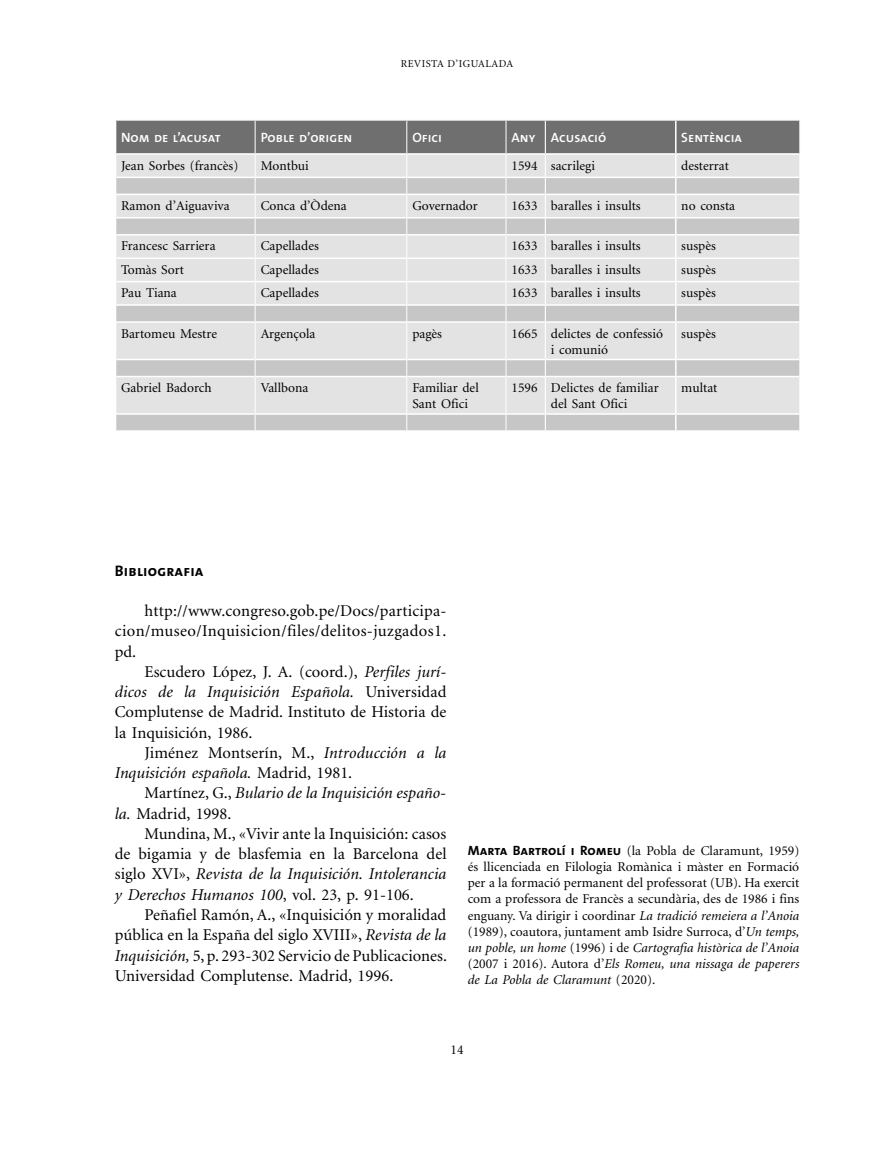
<style>
.page{position:relative;width:893px;height:1149px;background:#fff}
.page>*{position:absolute;margin:0;border:0;box-sizing:border-box;transform-origin:0 0}
.t1{font:16.5px/20.2px "Minion";color:#000;text-align:justify}
.t2{font:italic 16.5px/20.2px "Minion";color:#000}
.t3{font:15.3px "The Sans Bold Caps";letter-spacing:.01em;color:#000}
.t4{font:13.5px/16.2px "Minion";color:#000}
.t5{font:13.5px "The Sans Semi Bold Caps";color:#fff}
.t6{font:10.5px "Minion";letter-spacing:.05em;color:#000}
.s1{font-style:italic}
.s2{font-style:normal}
.s3{font-family:"The Sans Bold Caps"}
</style>
<div class="page">
<svg style="left:116px;top:323px;width:683px;height:107px;background:#dadada"></svg>
<hr style="left:545px;top:323px;width:1px;height:35px;background:#fff">
<svg style="left:545px;top:360px;width:1px;height:15px"></svg>
<hr style="left:545px;top:377px;width:1px;height:36px;background:#fff">
<svg style="left:545px;top:414px;width:1px;height:16px"></svg>
<hr style="left:675px;top:323px;width:1px;height:35px;background:#fff">
<hr style="left:116px;top:358px;width:139px;height:2px;background:#fff">
<hr style="left:255px;top:358px;width:151px;height:2px;background:#fff">
<hr style="left:407px;top:358px;width:99px;height:2px;background:#fff">
<hr style="left:506px;top:358px;width:39px;height:2px;background:#fff">
<hr style="left:545px;top:358px;width:131px;height:2px;background:#fff">
<hr style="left:676px;top:358px;width:123px;height:2px;background:#fff">
<svg style="left:675px;top:360px;width:1px;height:15px"></svg>
<hr style="left:116px;top:375px;width:139px;height:2px;background:#fff">
<hr style="left:255px;top:375px;width:151px;height:2px;background:#fff">
<hr style="left:407px;top:375px;width:99px;height:2px;background:#fff">
<hr style="left:506px;top:375px;width:39px;height:2px;background:#fff">
<hr style="left:545px;top:375px;width:131px;height:2px;background:#fff">
<hr style="left:676px;top:375px;width:123px;height:2px;background:#fff">
<hr style="left:675px;top:377px;width:1px;height:36px;background:#fff">
<hr style="left:116px;top:413px;width:139px;height:1px;background:#fff">
<hr style="left:255px;top:413px;width:151px;height:1px;background:#fff">
<hr style="left:407px;top:413px;width:99px;height:1px;background:#fff">
<hr style="left:506px;top:413px;width:39px;height:1px;background:#fff">
<hr style="left:545px;top:413px;width:131px;height:1px;background:#fff">
<hr style="left:676px;top:413px;width:123px;height:1px;background:#fff">
<svg style="left:675px;top:414px;width:1px;height:16px"></svg>
<svg style="left:799px;top:359px;width:1px;height:17px"></svg>
<svg style="left:799px;top:414px;width:1px;height:16px"></svg>
<svg style="left:115px;top:120px;width:685px;height:202px;background:#ccc"></svg>
<hr style="left:255px;top:322px;width:1px;height:37px;background:#fff">
<hr style="left:406px;top:322px;width:1px;height:37px;background:#fff">
<hr style="left:506px;top:322px;width:1px;height:37px;background:#fff">
<svg style="left:255px;top:360px;width:1px;height:16px"></svg>
<svg style="left:406px;top:359px;width:1px;height:17px"></svg>
<svg style="left:506px;top:360px;width:1px;height:16px"></svg>
<hr style="left:255px;top:376px;width:1px;height:38px;background:#fff">
<hr style="left:406px;top:376px;width:1px;height:38px;background:#fff">
<hr style="left:506px;top:376px;width:1px;height:38px;background:#fff">
<svg style="left:255px;top:414px;width:1px;height:16px"></svg>
<svg style="left:406px;top:414px;width:1px;height:16px"></svg>
<svg style="left:506px;top:414px;width:1px;height:16px"></svg>
<p class="t6" style="left:401px;top:59px;width:114px">REVISTA D’IGUALADA</p>
<p class="t5" style="left:121px;top:126px;width:101px">Nom de l’acusat</p>
<p class="t5" style="left:261px;top:126px;width:93px">Poble d’origen</p>
<p class="t5" style="left:412px;top:126px;width:31px">Ofici</p>
<p class="t5" style="left:512px;top:126px;width:96px">Any Acusació</p>
<p class="t5" style="left:681px;top:126px;width:62px">Sentència</p>
<p class="t4" style="left:121px;top:158px;width:119px">Jean Sorbes (francès)</p>
<p class="t4" style="left:261px;top:158px;width:50px">Montbui</p>
<p class="t4" style="left:512px;top:158px;width:85px">1594 sacrilegi</p>
<p class="t4" style="left:681px;top:158px;width:49px">desterrat</p>
<p class="t4" style="left:121px;top:198px;width:110px">Ramon d’Aiguaviva</p>
<p class="t4" style="left:261px;top:198px;width:88px">Conca d’Òdena</p>
<p class="t4" style="left:412px;top:198px;width:67px">Governador</p>
<p class="t4" style="left:512px;top:198px;width:131px">1633 baralles i insults</p>
<p class="t4" style="left:681px;top:198px;width:55px">no consta</p>
<p class="t4" style="left:121px;top:238px;width:96px">Francesc Sarriera</p>
<p class="t4" style="left:261px;top:238px;width:60px">Capellades</p>
<p class="t4" style="left:512px;top:238px;width:131px">1633 baralles i insults</p>
<p class="t4" style="left:681px;top:238px;width:36px">suspès</p>
<p class="t4" style="left:121px;top:262px;width:64px">Tomàs Sort</p>
<p class="t4" style="left:261px;top:262px;width:60px">Capellades</p>
<p class="t4" style="left:512px;top:262px;width:131px">1633 baralles i insults</p>
<p class="t4" style="left:681px;top:262px;width:36px">suspès</p>
<p class="t4" style="left:121px;top:285px;width:57px">Pau Tiana</p>
<p class="t4" style="left:261px;top:285px;width:60px">Capellades</p>
<p class="t4" style="left:512px;top:285px;width:131px">1633 baralles i insults</p>
<p class="t4" style="left:681px;top:285px;width:36px">suspès</p>
<p class="t4" style="left:121px;top:326px;width:97px">Bartomeu Mestre</p>
<p class="t4" style="left:261px;top:326px;width:56px">Argençola</p>
<p class="t4" style="left:412px;top:326px;width:31px">pagès</p>
<p class="t4" style="left:551px;top:326px;width:114px;text-indent:-39px">1665 delictes de confessió i comunió</p>
<p class="t4" style="left:681px;top:326px;width:36px">suspès</p>
<p class="t4" style="left:121px;top:380px;width:92px">Gabriel Badorch</p>
<p class="t4" style="left:261px;top:380px;width:49px">Vallbona</p>
<p class="t4" style="left:412px;top:380px;width:68px">Familiar del<br>Sant Ofici</p>
<p class="t4" style="left:551px;top:380px;width:109px;text-indent:-39px">1596 Delictes de familiar del Sant Ofici</p>
<p class="t4" style="left:681px;top:380px;width:38px">multat</p>
<p class="t3" style="left:115px;top:557px;width:90px">Bibliografia</p>
<p class="t1" style="left:115px;top:601px;width:333px;text-indent:30px">http://www.congreso.gob.pe/Docs/participa&shy;cion/museo/Inquisicion/files/delitos-juzgados1. pd.</p>
<p class="t1" style="left:115px;top:662px;width:333px;text-indent:30px">Escudero López, J. A. (coord.), <span class="s1">Perfiles jurí&shy;dicos de la Inquisición Española.</span> Universidad Complutense de Madrid. Instituto de Historia de la Inquisición, 1986.</p>
<p class="t2" style="left:115px;top:743px;width:333px;text-indent:30px"><span class="s2">Jiménez Montserín, M.,</span> Introducción a la<br>Inquisición española. <span class="s2">Madrid, 1981.</span></p>
<p class="t2" style="left:115px;top:783px;width:333px;text-indent:30px"><span class="s2">Martínez, G.,</span> Bulario de la Inquisición españo&shy;la. <span class="s2">Madrid, 1998.</span></p>
<p class="t1" style="left:115px;top:824px;width:333px;text-indent:30px">Mundina, M., «Vivir ante la Inquisición: casos de bigamia y de blasfemia en la Barcelona del siglo XVI», <span class="s1">Revista de la Inquisición. Intolerancia y Derechos Humanos 100</span>, vol. 23, p. 91-106.</p>
<p class="t1" style="left:115px;top:904px;width:334px;text-indent:30px">Peñafiel Ramón, A., «Inquisición y moralidad pública en la España del siglo XVIII», <span class="s1">Revista de la Inquisición,</span> 5, p. 293-302 Servicio de Publicaciones.<br>Universidad Complutense. Madrid, 1996.</p>
<p class="t4" style="left:468px;top:842px;width:333px;text-align:justify"><span class="s3">Marta Bartrolí i Romeu</span> (la Pobla de Claramunt, 1959) és llicenciada en Filologia Romànica i màster en Formació per a la formació permanent del professorat (UB). Ha exercit com a professora de Francès a secundària, des de 1986 i fins enguany. Va dirigir i coordinar <span class="s1">La tradició remeiera a l’Anoia </span>(1989), coautora, juntament amb Isidre Surroca, d’<span class="s1">Un temps, un poble, un home</span> (1996) i de <span class="s1">Cartografia històrica de l’Anoia </span>(2007 i 2016). Autora d’<span class="s1">Els Romeu, una nissaga de paperers de La Pobla de Claramunt</span> (2020).</p>
<p class="t4" style="left:451px;top:1041px;width:14px">14</p>
</div>
